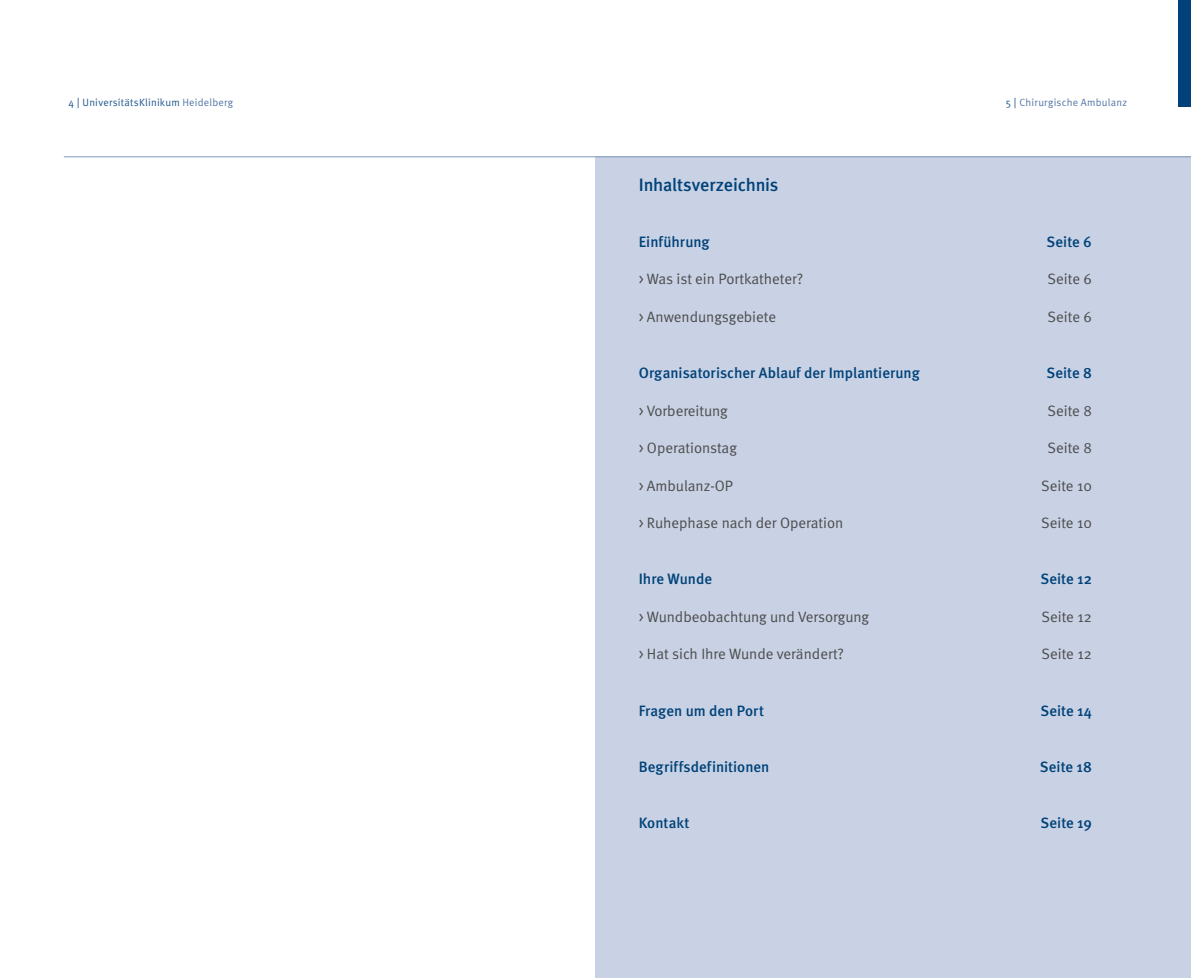
<style>
.page{position:relative;width:1191px;height:978px;background:#fff}
.page>*{position:absolute;margin:0;border:0;box-sizing:border-box;transform-origin:0 0}
.t1{font:500 18px "Meta";letter-spacing:-.01em;color:#004279}
.t2{font:15px "Meta Normal";color:#4b4c4d}
.t3{font:500 15px "Meta";color:#004279}
.t4{font:10.5px "Meta Normal";letter-spacing:.025em;color:#20598e}
.t5{font:10.5px "Meta Normal";letter-spacing:.02em;color:#5476a5}
.s1{color:#5476a5}
.s2{color:#20598e}
</style>
<div class="page">
<div style="left:595px;top:157px;width:596px;height:821px;background:#c9d2e4"></div>
<div style="left:1178px;top:0;width:13px;height:106px;background:#004279"></div>
<hr style="left:64px;top:156px;width:1127px;height:1px;background:#8198be">
<p class="t4" style="left:68px;top:97px;width:166px">4 UniversitätsKlinikum <span class="s1">Heidelberg</span></p>
<p class="t5" style="left:1005px;top:97px;width:123px"><span class="s2">5</span> Chirurgische Ambulanz</p>
<p class="t1" style="left:639px;top:174px;width:141px">Inhaltsverzeichnis</p>
<p class="t3" style="left:639px;top:233px;width:72px">Einführung</p>
<p class="t3" style="left:1046px;top:233px;width:47px">Seite 6</p>
<p class="t2" style="left:639px;top:270px;width:166px">&gt; Was ist ein Portkatheter?</p>
<p class="t2" style="left:1047px;top:270px;width:46px">Seite 6</p>
<p class="t2" style="left:639px;top:308px;width:139px">&gt; Anwendungsgebiete</p>
<p class="t2" style="left:1047px;top:308px;width:46px">Seite 6</p>
<p class="t3" style="left:639px;top:364px;width:282px">Organisatorischer Ablauf der Implantierung</p>
<p class="t3" style="left:1046px;top:364px;width:47px">Seite 8</p>
<p class="t2" style="left:639px;top:402px;width:91px">&gt; Vorbereitung</p>
<p class="t2" style="left:1047px;top:402px;width:46px">Seite 8</p>
<p class="t2" style="left:639px;top:439px;width:100px">&gt; Operationstag</p>
<p class="t2" style="left:1047px;top:439px;width:46px">Seite 8</p>
<p class="t2" style="left:639px;top:477px;width:96px">&gt; Ambulanz-OP</p>
<p class="t2" style="left:1041px;top:477px;width:52px">Seite 10</p>
<p class="t2" style="left:639px;top:514px;width:206px">&gt; Ruhephase nach der Operation</p>
<p class="t2" style="left:1041px;top:514px;width:52px">Seite 10</p>
<p class="t3" style="left:639px;top:570px;width:75px">Ihre Wunde</p>
<p class="t3" style="left:1040px;top:570px;width:53px">Seite 12</p>
<p class="t2" style="left:639px;top:608px;width:232px">&gt; Wundbeobachtung und Versorgung</p>
<p class="t2" style="left:1041px;top:608px;width:52px">Seite 12</p>
<p class="t2" style="left:639px;top:645px;width:207px">&gt; Hat sich Ihre Wunde verändert?</p>
<p class="t2" style="left:1041px;top:645px;width:52px">Seite 12</p>
<p class="t3" style="left:639px;top:702px;width:127px">Fragen um den Port</p>
<p class="t3" style="left:1040px;top:702px;width:53px">Seite 14</p>
<p class="t3" style="left:639px;top:758px;width:132px">Begriffsdefinitionen</p>
<p class="t3" style="left:1040px;top:758px;width:53px">Seite 18</p>
<p class="t3" style="left:639px;top:814px;width:52px">Kontakt</p>
<p class="t3" style="left:1040px;top:814px;width:53px">Seite 19</p>
</div>
